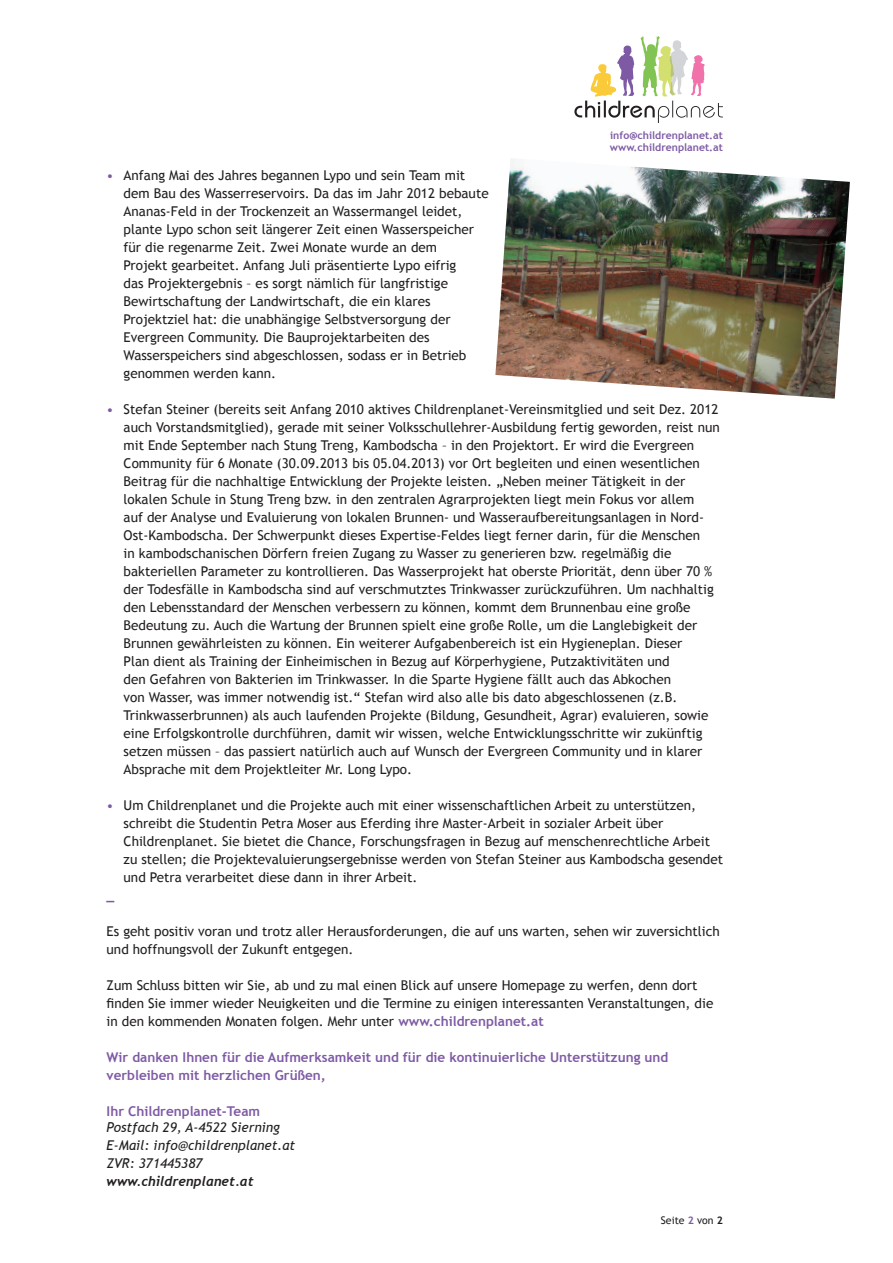
<style>
.page{position:relative;width:893px;height:1263px;background:#fff}
.page>*{position:absolute;margin:0;border:0;box-sizing:border-box;transform-origin:0 0}
.t1{font:13.5px/18px "Trebuchet MS";color:#231f20}
.t2{font:700 13.5px/18px "Trebuchet MS";color:#7e5aa5}
.t3{font:italic 13.5px/18px "Trebuchet MS";color:#231f20}
.t4{font:italic 700 13.5px "Trebuchet";color:#231f20}
.t5{font:700 10.5px/12.6px "Trebuchet MS";color:#7e5aa5}
.t6{font:10.5px "Trebuchet MS";color:#231f20}
.s1{color:#7e5aa5}
.s2{font-weight:700;color:#7e5aa5}
.s3{font-weight:700}
</style>
<div class="page">
<svg style="left:574px;top:36px;width:149px;height:87px"></svg>
<img style="left:495px;top:159px;width:355px;height:240px">
<p class="t5" style="left:610px;top:128px;width:114px">info@childrenplanet.at www.childrenplanet.at</p>
<p class="t1" style="left:124px;top:166px;width:367px;text-indent:-17px"><span class="s1">•</span> Anfang Mai des Jahres begannen Lypo und sein Team mit dem Bau des Wasserreservoirs. Da das im Jahr 2012 bebaute Ananas-Feld in der Trockenzeit an Wassermangel leidet, plante Lypo schon seit längerer Zeit einen Wasserspeicher für die regenarme Zeit. Zwei Monate wurde an dem<br>Projekt gearbeitet. Anfang Juli präsentierte Lypo eifrig<br>das Projektergebnis – es sorgt nämlich für langfristige Bewirtschaftung der Landwirtschaft, die ein klares Projektziel hat: die unabhängige Selbstversorgung der Evergreen Community. Die Bauprojektarbeiten des Wasserspeichers sind abgeschlossen, sodass er in Betrieb genommen werden kann.</p>
<p class="t1" style="left:124px;top:400px;width:598px;text-indent:-17px"><span class="s1">•</span> Stefan Steiner (bereits seit Anfang 2010 aktives Childrenplanet-Vereinsmitglied und seit Dez. 2012 auch Vorstandsmitglied), gerade mit seiner Volksschullehrer-Ausbildung fertig geworden, reist nun mit Ende September nach Stung Treng, Kambodscha – in den Projektort. Er wird die Evergreen Community für 6 Monate (30.09.2013 bis 05.04.2013) vor Ort begleiten und einen wesentlichen Beitrag für die nachhaltige Entwicklung der Projekte leisten. „Neben meiner Tätigkeit in der lokalen Schule in Stung Treng bzw. in den zentralen Agrarprojekten liegt mein Fokus vor allem<br>auf der Analyse und Evaluierung von lokalen Brunnen- und Wasseraufbereitungsanlagen in Nord-Ost-Kambodscha. Der Schwerpunkt dieses Expertise-Feldes liegt ferner darin, für die Menschen<br>in kambodschanischen Dörfern freien Zugang zu Wasser zu generieren bzw. regelmäßig die bakteriellen Parameter zu kontrollieren. Das Wasserprojekt hat oberste Priorität, denn über 70 % der Todesfälle in Kambodscha sind auf verschmutztes Trinkwasser zurückzuführen. Um nachhaltig den Lebensstandard der Menschen verbessern zu können, kommt dem Brunnenbau eine große Bedeutung zu. Auch die Wartung der Brunnen spielt eine große Rolle, um die Langlebigkeit der Brunnen gewährleisten zu können. Ein weiterer Aufgabenbereich ist ein Hygieneplan. Dieser<br>Plan dient als Training der Einheimischen in Bezug auf Körperhygiene, Putzaktivitäten und<br>den Gefahren von Bakterien im Trinkwasser. In die Sparte Hygiene fällt auch das Abkochen<br>von Wasser, was immer notwendig ist.“ Stefan wird also alle bis dato abgeschlossenen (z.B.<br>Trinkwasserbrunnen) als auch laufenden Projekte (Bildung, Gesundheit, Agrar) evaluieren, sowie eine Erfolgskontrolle durchführen, damit wir wissen, welche Entwicklungsschritte wir zukünftig setzen müssen – das passiert natürlich auch auf Wunsch der Evergreen Community und in klarer Absprache mit dem Projektleiter Mr. Long Lypo.</p>
<p class="t1" style="left:124px;top:796px;width:601px;text-indent:-17px"><span class="s1">•</span> Um Childrenplanet und die Projekte auch mit einer wissenschaftlichen Arbeit zu unterstützen, schreibt die Studentin Petra Moser aus Eferding ihre Master-Arbeit in sozialer Arbeit über Childrenplanet. Sie bietet die Chance, Forschungsfragen in Bezug auf menschenrechtliche Arbeit zu stellen; die Projektevaluierungsergebnisse werden von Stefan Steiner aus Kambodscha gesendet und Petra verarbeitet diese dann in ihrer Arbeit.</p>
<p class="t2" style="left:107px;top:886px;width:9px">_</p>
<p class="t1" style="left:107px;top:922px;width:615px">Es geht positiv voran und trotz aller Herausforderungen, die auf uns warten, sehen wir zuversichtlich und hoffnungsvoll der Zukunft entgegen.</p>
<p class="t1" style="left:107px;top:976px;width:608px">Zum Schluss bitten wir Sie, ab und zu mal einen Blick auf unsere Homepage zu werfen, denn dort finden Sie immer wieder Neuigkeiten und die Termine zu einigen interessanten Veranstaltungen, die in den kommenden Monaten folgen. Mehr unter <span class="s2">www.childrenplanet.at</span></p>
<p class="t2" style="left:107px;top:1048px;width:563px">Wir danken Ihnen für die Aufmerksamkeit und für die kontinuierliche Unterstützung und verbleiben mit herzlichen Grüßen,</p>
<p class="t2" style="left:107px;top:1102px;width:155px">Ihr Childrenplanet-Team</p>
<p class="t3" style="left:107px;top:1118px;width:190px">Postfach 29, A-4522 Sierning<br>E-Mail: info@childrenplanet.at<br>ZVR: 371445387</p>
<p class="t4" style="left:107px;top:1173px;width:149px">www.childrenplanet.at</p>
<p class="t6" style="left:661px;top:1214px;width:63px">Seite <span class="s2">2</span> von <span class="s3">2</span></p>
</div>
